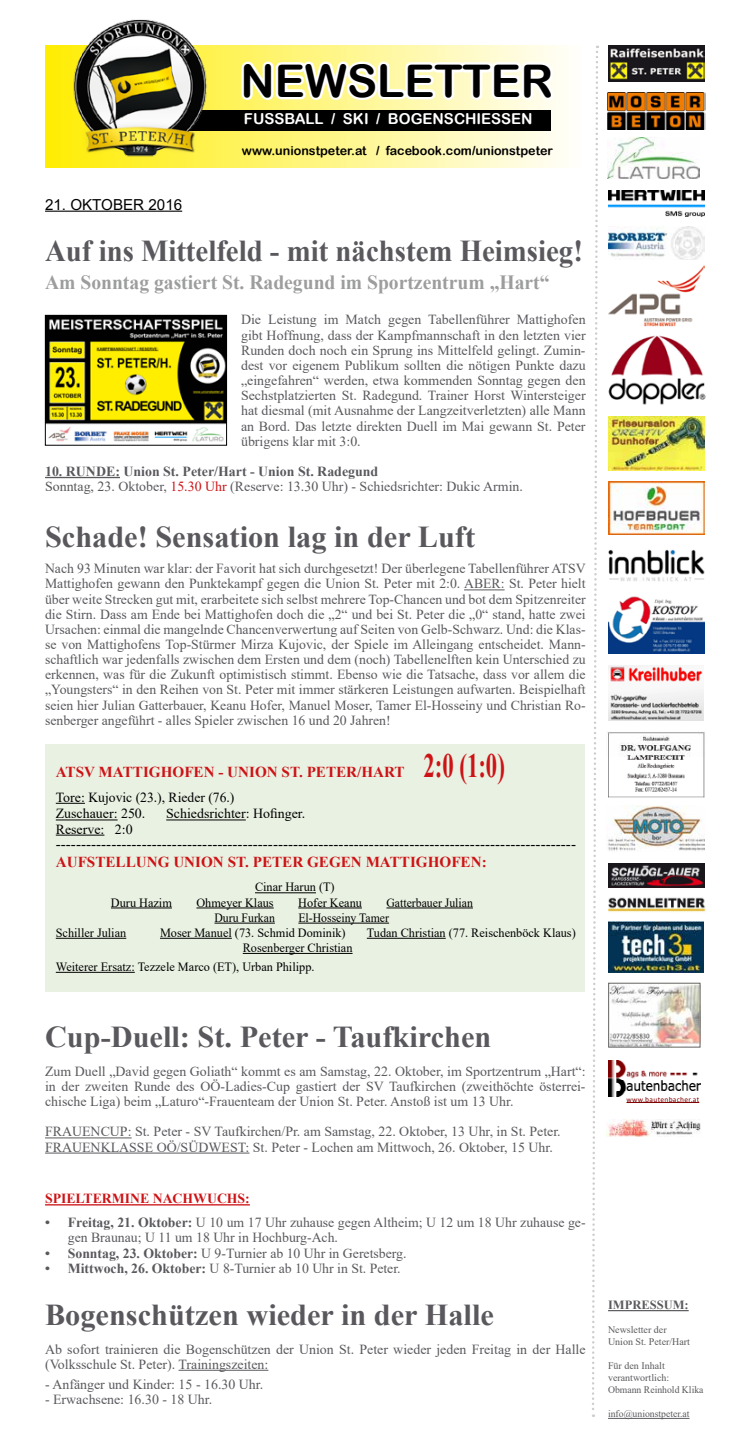
<style>
.page{position:relative;width:745px;height:1453px;background:#fff}
.page>*{position:absolute;margin:0;border:0;box-sizing:border-box;transform-origin:0 0}
.t1{font:45px "Arial Rounded MT Bold";color:#000}
.t2{font:700 34.12px "Times New Roman";color:#cd1316;scale:.67 1}
.t3{font:700 30.25px "Times New Roman";color:#5a585d}
.t4{font:700 30.25px "Times New Roman";color:#5a585d;scale:.95 1}
.t5{font:700 20.25px "Times New Roman";color:#9c9d9d}
.t6{font:15.12px "Times New Roman";color:#000}
.t7{font:700 15.12px "Times New Roman";color:#cd1316}
.t8{font:15.12px "Arial";color:#000}
.t9{font:15px "Arial Rounded MT Bold";color:#fff}
.t10{font:13.88px/15.1px "Times New Roman";color:#5a585d}
.t11{font:13.88px/16.6px "Times New Roman";color:#000}
.t12{font:700 13.88px "Times New Roman";color:#cd1316}
.t13{font:12.62px/18.9px "Times New Roman";color:#000}
.t14{font:12.62px "Times New Roman";color:#000;scale:.93 1}
.t15{font:12.5px "Arial Rounded MT Bold";color:#000}
.t16{font:700 12.5px "Times New Roman";color:#5b595d}
.t17{font:10px/12px "Times New Roman";color:#5b595d}
.t18{font:7.5px "Calibri";letter-spacing:.04em;color:#7f0000}
.s1{font-weight:700}
.s2{color:#565656}
.s3{color:#cd1316}
</style>
<div class="page">
<hr style="left:45px;top:211px;width:137px;height:1px;background:#000">
<hr style="left:45px;top:477px;width:75px;height:1px;background:#5a585d">
<hr style="left:464px;top:589px;width:40px;height:1px;background:#5a585d">
<hr style="left:45px;top:1137px;width:86px;height:1px;background:#5a585d">
<hr style="left:45px;top:1153px;width:204px;height:1px;background:#5a585d">
<hr style="left:45px;top:1204px;width:205px;height:1px;background:#cd1316">
<hr style="left:178px;top:1370px;width:90px;height:1px;background:#5a585d">
<svg style="left:592px;top:46px;width:7px;height:1371px"></svg>
<img style="left:608px;top:897px;width:97px;height:15px">
<img style="left:608px;top:335px;width:98px;height:70px">
<img style="left:608px;top:416px;width:95px;height:54px">
<img style="left:608px;top:481px;width:95px;height:54px">
<img style="left:608px;top:596px;width:95px;height:58px">
<img style="left:608px;top:666px;width:95px;height:54px">
<img style="left:607px;top:732px;width:98px;height:66px">
<img style="left:606px;top:806px;width:98px;height:45px">
<img style="left:608px;top:863px;width:95px;height:24px">
<img style="left:608px;top:921px;width:95px;height:51px">
<hr style="left:607px;top:1310px;width:81px;height:1px;background:#5b595d">
<hr style="left:607px;top:1418px;width:82px;height:1px;background:#5b595d">
<div style="left:45px;top:45px;width:536px;height:122px;background:linear-gradient(to right,#ffed02,#fffefb)"></div>
<svg style="left:238px;top:53px;width:319px;height:55px"></svg>
<div style="left:187px;top:110px;width:363px;height:20px;background:#000"></div>
<img style="left:63px;top:19px;width:153px;height:138px">
<img style="left:608px;top:45px;width:95px;height:37px">
<img style="left:607px;top:92px;width:97px;height:37px">
<img style="left:608px;top:191px;width:95px;height:26px">
<img style="left:608px;top:227px;width:95px;height:33px">
<img style="left:607px;top:138px;width:92px;height:40px">
<img style="left:608px;top:266px;width:95px;height:60px">
<img style="left:608px;top:549px;width:95px;height:32px">
<img style="left:610px;top:985px;width:87px;height:60px">
<div style="left:608px;top:983px;width:91px;height:64px;border:1px solid #636362"></div>
<img style="left:608px;top:1060px;width:91px;height:36px">
<hr style="left:626px;top:1102px;width:72px;height:1px;background:#7f0000">
<img style="left:606px;top:1119px;width:95px;height:18px">
<img style="left:47px;top:317px;width:178px;height:125px">
<div style="left:45px;top:315px;width:182px;height:130px;border:1px solid #000"></div>
<div style="left:45px;top:744px;width:539px;height:247px;background:#e9f1e2"></div>
<svg style="left:56px;top:803px;width:29px;height:1px"></svg>
<hr style="left:56px;top:819px;width:61px;height:1px;background:#000">
<hr style="left:166px;top:819px;width:79px;height:1px;background:#000">
<hr style="left:56px;top:835px;width:48px;height:1px;background:#000">
<hr style="left:255px;top:892px;width:61px;height:1px;background:#000">
<hr style="left:111px;top:908px;width:61px;height:1px;background:#000">
<hr style="left:196px;top:908px;width:77px;height:1px;background:#000">
<hr style="left:298px;top:908px;width:63px;height:1px;background:#000">
<hr style="left:386px;top:908px;width:86px;height:1px;background:#000">
<hr style="left:214px;top:923px;width:61px;height:1px;background:#000">
<hr style="left:298px;top:923px;width:91px;height:1px;background:#000">
<hr style="left:56px;top:938px;width:70px;height:1px;background:#000">
<hr style="left:160px;top:938px;width:72px;height:1px;background:#000">
<hr style="left:366px;top:938px;width:79px;height:1px;background:#000">
<hr style="left:242px;top:953px;width:110px;height:1px;background:#000">
<hr style="left:56px;top:972px;width:79px;height:1px;background:#000">
<h1 class="t1" style="left:240px;top:54px;width:314px">NEWSLETTER</h1>
<p class="t9" style="left:244px;top:110px;width:290px">FUSSBALL / SKI / BOGENSCHIESSEN</p>
<p class="t15" style="left:242px;top:143px;width:312px">www.unionstpeter.at / facebook.com/unionstpeter</p>
<p class="t8" style="left:45px;top:194px;width:138px">21. OKTOBER 2016</p>
<h3 class="t4" style="left:45px;top:229px;width:567px">Auf ins Mittelfeld - mit nächstem Heimsieg!</h3>
<h3 class="t5" style="left:45px;top:268px;width:505px">Am Sonntag gastiert St. Radegund im Sportzentrum „Hart“</h3>
<p class="t10" style="left:241px;top:312px;width:346px;text-align:justify">Die Leistung im Match gegen Tabellenführer Mattighofen gibt Hoffnung, dass der Kampfmannschaft in den letzten vier Runden doch noch ein Sprung ins Mittelfeld gelingt. Zumin&shy;dest vor eigenem Publikum sollten die nötigen Punkte dazu „eingefahren“ werden, etwa kommenden Sonntag gegen den Sechstplatzierten St. Radegund. Trainer Horst Wintersteiger hat diesmal (mit Ausnahme der Langzeitverletzten) alle Mann an Bord. Das letzte direkten Duell im Mai gewann St. Peter übrigens klar mit 3:0.</p>
<p class="t10" style="left:45px;top:463px;width:479px"><span class="s1">10. RUNDE: Union St. Peter/Hart - Union St. Radegund<br></span><span class="s2">Sonntag, 23.</span> Oktober, <span class="s3">15.30 Uhr</span> (Reserve: 13.30 Uhr) - Schiedsrichter: Dukic Armin.</p>
<h3 class="t3" style="left:45px;top:515px;width:431px">Schade! Sensation lag in der Luft</h3>
<p class="t10" style="left:45px;top:560px;width:542px;text-align:justify">Nach 93 Minuten war klar: der Favorit hat sich durchgesetzt! Der überlegene Tabellenführer ATSV Mattighofen gewann den Punktekampf gegen die Union St. Peter mit 2:0. ABER: St. Peter hielt über weite Strecken gut mit, erarbeitete sich selbst mehrere Top-Chancen und bot dem Spitzenreiter die Stirn. Dass am Ende bei Mattighofen doch die „2“ und bei St. Peter die „0“ stand, hatte zwei Ursachen: einmal die mangelnde Chancenverwertung auf Seiten von Gelb-Schwarz. Und: die Klas&shy;se von Mattighofens Top-Stürmer Mirza Kujovic, der Spiele im Alleingang entscheidet. Mann&shy;schaftlich war jedenfalls zwischen dem Ersten und dem (noch) Tabellenelften kein Unterschied zu erkennen, was für die Zukunft optimistisch stimmt. Ebenso wie die Tatsache, dass vor allem die „Youngsters“ in den Reihen von St. Peter mit immer stärkeren Leistungen aufwarten. Beispielhaft seien hier Julian Gatterbauer, Keanu Hofer, Manuel Moser, Tamer El-Hosseiny und Christian Ro&shy;senberger angeführt - alles Spieler zwischen 16 und 20 Jahren!</p>
<p class="t7" style="left:56px;top:761px;width:350px">ATSV MATTIGHOFEN - UNION ST. PETER/HART</p>
<p class="t11" style="left:56px;top:788px;width:180px">Tore: Kujovic (23.), Rieder (76.)<br>Zuschauer: 250.</p>
<p class="t11" style="left:166px;top:805px;width:140px">Schiedsrichter: Hofinger.</p>
<h2 class="t2" style="left:423px;top:741px;width:123px">2:0 (1:0)</h2>
<p class="t11" style="left:56px;top:820px;width:78px">Reserve: 2:0</p>
<p class="t6" style="left:56px;top:833px;width:521px">-------------------------------------------------------------------------------------------------------</p>
<p class="t7" style="left:56px;top:851px;width:432px">AUFSTELLUNG UNION ST. PETER GEGEN MATTIGHOFEN:</p>
<p class="t13" style="left:255px;top:877px;width:81px">Cinar Harun (T)</p>
<p class="t13" style="left:111px;top:892px;width:62px">Duru Hazim</p>
<p class="t13" style="left:196px;top:892px;width:79px">Ohmeyer Klaus</p>
<p class="t13" style="left:298px;top:892px;width:65px">Hofer Keanu</p>
<p class="t14" style="left:386px;top:893px;width:94px">Gatterbauer Julian</p>
<p class="t14" style="left:214px;top:908px;width:66px">Duru Furkan</p>
<p class="t14" style="left:298px;top:908px;width:99px">El-Hosseiny Tamer</p>
<p class="t13" style="left:56px;top:923px;width:72px">Schiller Julian</p>
<p class="t13" style="left:160px;top:923px;width:187px">Moser Manuel (73. Schmid Dominik)</p>
<p class="t13" style="left:366px;top:923px;width:210px">Tudan Christian (77. Reischenböck Klaus)</p>
<p class="t13" style="left:56px;top:938px;width:298px;text-indent:187px">Rosenberger Christian<br>Weiterer Ersatz: Tezzele Marco (ET), Urban Philipp.</p>
<h3 class="t3" style="left:45px;top:1015px;width:447px">Cup-Duell: St. Peter - Taufkirchen</h3>
<p class="t10" style="left:45px;top:1063px;width:541px;text-align:justify">Zum Duell „David gegen Goliath“ kommt es am Samstag, 22. Oktober, im Sportzentrum „Hart“: in der zweiten Runde des OÖ-Ladies-Cup gastiert der SV Taufkirchen (zweithöchte österrei&shy;chische Liga) beim „Laturo“-Frauenteam der Union St. Peter. Anstoß ist um 13 Uhr.</p>
<p class="t10" style="left:45px;top:1124px;width:517px">FRAUENCUP: St. Peter - SV Taufkirchen/Pr. am Samstag, 22. Oktober, 13 Uhr, in St. Peter.<br>FRAUENKLASSE OÖ/SÜDWEST: St. Peter - Lochen am Mittwoch, 26. Oktober, 15 Uhr.</p>
<p class="t12" style="left:45px;top:1188px;width:206px">SPIELTERMINE NACHWUCHS:</p>
<p class="t10" style="left:68px;top:1214px;width:519px;text-indent:-23px"><span class="s1">• Freitag, 21. Oktober:</span> U 10 um 17 Uhr zuhause gegen Altheim; U 12 um 18 Uhr zuhause ge&shy;gen Braunau; U 11 um 18 Uhr in Hochburg-Ach.</p>
<p class="t10" style="left:45px;top:1245px;width:363px"><span class="s1">• Sonntag, 23. Oktober:</span> U 9-Turnier ab 10 Uhr in Geretsberg.</p>
<p class="t10" style="left:45px;top:1260px;width:357px"><span class="s1">• Mittwoch, 26. Oktober:</span> U 8-Turnier ab 10 Uhr in St. Peter.</p>
<h3 class="t3" style="left:45px;top:1292px;width:450px">Bogenschützen wieder in der Halle</h3>
<p class="t10" style="left:45px;top:1341px;width:541px">Ab sofort trainieren die Bogenschützen der Union St. Peter wieder jeden Freitag in der Halle (Volksschule St. Peter). Trainingszeiten:</p>
<p class="t10" style="left:45px;top:1376px;width:219px">- Anfänger und Kinder: 15 - 16.30 Uhr.</p>
<p class="t10" style="left:45px;top:1391px;width:168px">- Erwachsene: 16.30 - 18 Uhr.</p>
<p class="t18" style="left:626px;top:1094px;width:74px">www.bautenbacher.at</p>
<p class="t16" style="left:607px;top:1296px;width:82px">IMPRESSUM:</p>
<p class="t17" style="left:607px;top:1323px;width:83px">Newsletter der<br>Union St. Peter/Hart</p>
<p class="t17" style="left:607px;top:1359px;width:97px">Für den Inhalt verantwortlich:<br>Obmann Reinhold Klika</p>
<p class="t17" style="left:607px;top:1407px;width:83px">info@unionstpeter.at</p>
</div>
